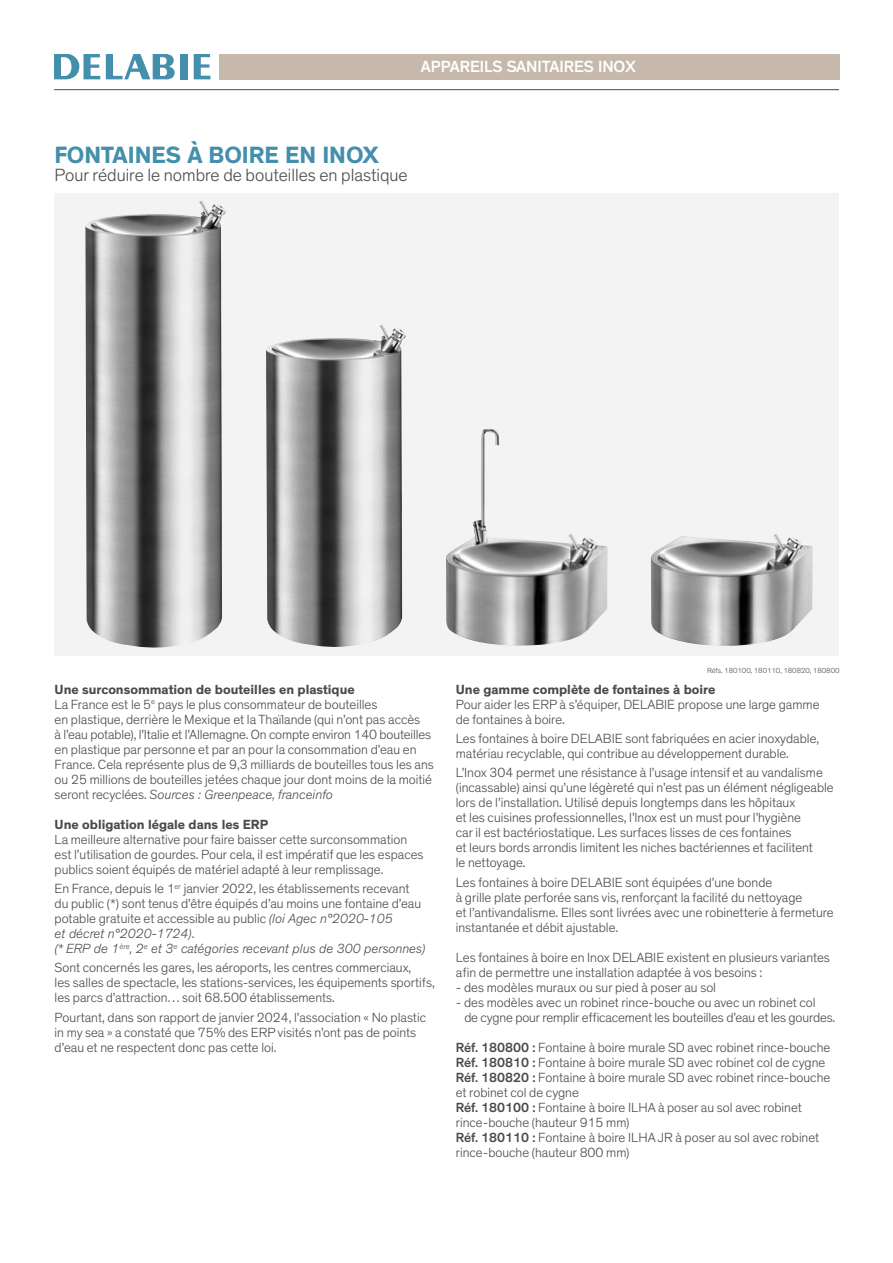
<style>
.page{position:relative;width:893px;height:1263px;background:#fff}
.page>*{position:absolute;margin:0;border:0;box-sizing:border-box;transform-origin:0 0}
.t1{font:700 24px "Theinhardt";color:#438fac}
.t2{font:300 18px "Theinhardt";color:#4a4a49}
.t3{font:500 16.5px "Theinhardt";color:#fff}
.t4{font:300 13.5px/15px "Theinhardt";color:#4a4a49}
.t5{font:700 13.5px "Theinhardt";color:#4a4a49}
.t6{font:300 7.5px "Theinhardt";color:#4a4a49}
.s1{font-weight:700}
.s2{font-style:italic}
.s3{font-weight:500}
</style>
<div class="page">
<div style="left:219px;top:54px;width:621px;height:25px;background:#c6b9ab"></div>
<hr style="left:54px;top:89px;width:785px;height:1px;background:#4a4a49">
<svg style="left:54px;top:54px;width:46px;height:25px"></svg>
<svg style="left:106px;top:54px;width:69px;height:25px"></svg>
<div style="left:180px;top:54px;width:7px;height:25px;background:#438fac"></div>
<svg style="left:194px;top:54px;width:16px;height:25px"></svg>
<div style="left:55px;top:193px;width:784px;height:463px;background:#f3f3f4"></div>
<img style="left:651px;top:533px;width:162px;height:113px">
<img style="left:446px;top:429px;width:161px;height:217px">
<img style="left:85px;top:200px;width:141px;height:448px">
<img style="left:266px;top:324px;width:140px;height:323px">
<p class="t3" style="left:421px;top:61px;width:216px">APPAREILS SANITAIRES INOX</p>
<h1 class="t1" style="left:55px;top:141px;width:326px">FONTAINES À BOIRE EN INOX</h1>
<h2 class="t2" style="left:55px;top:165px;width:355px">Pour réduire le nombre de bouteilles en plastique</h2>
<p class="t6" style="left:707px;top:666px;width:134px">Réfs. 180100, 180110, 180820, 180800</p>
<p class="t4" style="left:55px;top:682px;width:381px"><span class="s1">Une surconsommation de bouteilles en plastique<br></span>La France est le 5<sup>e</sup> pays le plus consommateur de bouteilles<br>en plastique, derrière le Mexique et la Thaïlande (qui n’ont pas accès<br>à l’eau potable), l’Italie et l’Allemagne. On compte environ 140 bouteilles en plastique par personne et par an pour la consommation d’eau en France. Cela représente plus de 9,3 milliards de bouteilles tous les ans ou 25 millions de bouteilles jetées chaque jour dont moins de la moitié seront recyclées. <span class="s2">Sources : Greenpeace, franceinfo</span></p>
<p class="t5" style="left:55px;top:816px;width:215px">Une obligation légale dans les ERP</p>
<p class="t4" style="left:55px;top:832px;width:370px">La meilleure alternative pour faire baisser cette surconsommation est l’utilisation de gourdes. Pour cela, il est impératif que les espaces publics soient équipés de matériel adapté à leur remplissage.</p>
<p class="t4" style="left:55px;top:881px;width:372px">En France, depuis le 1<sup>er</sup> janvier 2022, les établissements recevant du public (*) sont tenus d’être équipés d’au moins une fontaine d’eau potable gratuite et accessible au public <span class="s2">(loi Agec n°2020-105<br>et décret n°2020-1724)</span>.<br><span class="s2">(* ERP de 1</span><sup>ère</sup><span class="s2">, 2</span><sup>e</sup> <span class="s2">et 3</span><sup>e</sup> <span class="s2">catégories recevant plus de 300 personnes)</span></p>
<p class="t4" style="left:55px;top:960px;width:382px">Sont concernés les gares, les aéroports, les centres commerciaux,<br>les salles de spectacle, les stations-services, les équipements sportifs, les parcs d’attraction… soit 68.500 établissements.</p>
<p class="t4" style="left:55px;top:1009px;width:373px">Pourtant, dans son rapport de janvier 2024, l’association « No plastic in my sea » a constaté que 75% des ERP visités n’ont pas de points d’eau et ne respectent donc pas cette loi.</p>
<p class="t5" style="left:456px;top:681px;width:261px">Une gamme complète de fontaines à boire</p>
<p class="t4" style="left:456px;top:697px;width:365px">Pour aider les ERP à s’équiper, DELABIE propose une large gamme de fontaines à boire.</p>
<p class="t4" style="left:456px;top:731px;width:365px">Les fontaines à boire DELABIE sont fabriquées en acier inoxydable, matériau recyclable, qui contribue au développement durable.</p>
<p class="t4" style="left:456px;top:765px;width:379px">L’Inox 304 permet une résistance à l’usage intensif et au vandalisme (incassable) ainsi qu’une légèreté qui n’est pas un élément négligeable lors de l’installation. Utilisé depuis longtemps dans les hôpitaux<br>et les cuisines professionnelles, l’Inox est un must pour l’hygiène<br>car il est bactériostatique. Les surfaces lisses de ces fontaines<br>et leurs bords arrondis limitent les niches bactériennes et facilitent<br>le nettoyage.</p>
<p class="t4" style="left:456px;top:874px;width:379px">Les fontaines à boire DELABIE sont équipées d’une bonde<br>à grille plate perforée sans vis, renforçant la facilité du nettoyage<br>et l’antivandalisme. Elles sont livrées avec une robinetterie à fermeture instantanée et débit ajustable.</p>
<p class="t4" style="left:456px;top:949px;width:376px">Les fontaines à boire en Inox DELABIE existent en plusieurs variantes afin de permettre une installation adaptée à vos besoins :</p>
<p class="t4" style="left:456px;top:979px;width:262px">- des modèles muraux ou sur pied à poser au sol</p>
<p class="t4" style="left:464px;top:994px;width:372px;text-indent:-9px">- des modèles avec un robinet rince-bouche ou avec un robinet col<br>de cygne pour remplir efficacement les bouteilles d’eau et les gourdes.</p>
<p class="t4" style="left:456px;top:1039px;width:376px"><span class="s3">Réf. 180800 :</span> Fontaine à boire murale SD avec robinet rince-bouche <span class="s3">Réf. 180810 :</span> Fontaine à boire murale SD avec robinet col de cygne <span class="s3">Réf. 180820 :</span> Fontaine à boire murale SD avec robinet rince-bouche et robinet col de cygne<br><span class="s3">Réf. 180100 :</span> Fontaine à boire ILHA à poser au sol avec robinet rince-bouche (hauteur 915 mm)<br><span class="s3">Réf. 180110 :</span> Fontaine à boire ILHA JR à poser au sol avec robinet rince-bouche (hauteur 800 mm)</p>
</div>
